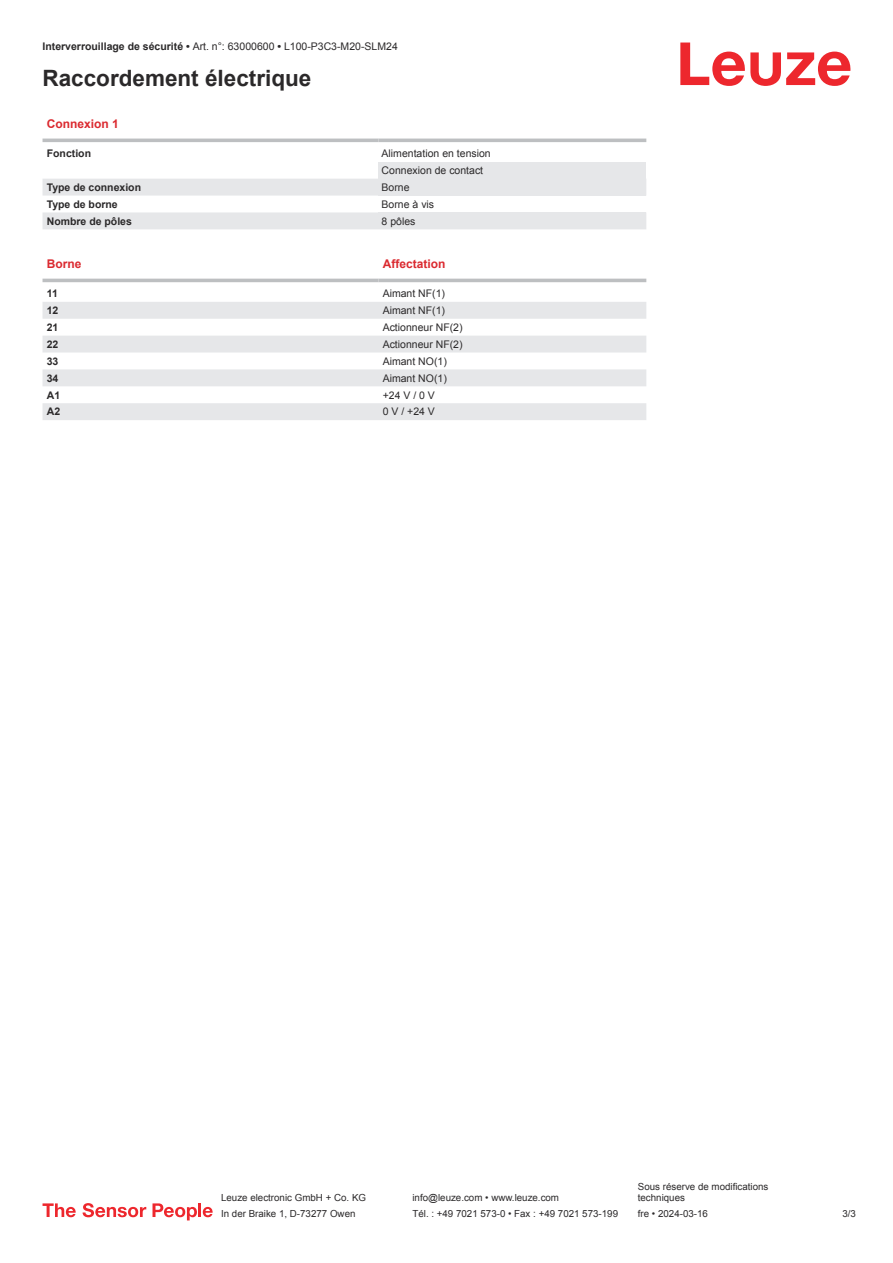
<style>
.page{position:relative;width:893px;height:1263px;background:#fff}
.page>*{position:absolute;margin:0;border:0;box-sizing:border-box;transform-origin:0 0}
.t1{font:700 22.5px "Arial";color:#2b292a}
.t2{font:700 12px "Arial";color:#db2a30}
.t3{font:10.5px/17px "Arial";color:#2b292a}
.t4{font:700 10.5px "Arial";color:#2b292a}
.t5{font:9.75px/11.7px "Arial";color:#2b292a}
.s1{font-weight:700}
</style>
<div class="page">
<svg style="left:680px;top:43px;width:170px;height:43px"></svg>
<svg style="left:43px;top:138px;width:603px;height:1px"></svg>
<svg style="left:43px;top:179px;width:335px;height:50px"></svg>
<hr style="left:43px;top:139px;width:335px;height:3px;background:#bdbfc1">
<hr style="left:378px;top:139px;width:268px;height:3px;background:#bdbfc1">
<div style="left:378px;top:162px;width:268px;height:17px;background:#e6e7e9"></div>
<div style="left:378px;top:179px;width:268px;height:17px;background:#e6e7e9"></div>
<div style="left:378px;top:212px;width:268px;height:17px;background:#e6e7e9"></div>
<svg style="left:43px;top:278px;width:603px;height:5px"></svg>
<svg style="left:43px;top:302px;width:603px;height:118px;fill:#e6e7e9"></svg>
<hr style="left:43px;top:279px;width:335px;height:3px;background:#bdbfc1">
<hr style="left:378px;top:279px;width:268px;height:3px;background:#bdbfc1">
<svg style="left:43px;top:1203px;width:33px;height:14px"></svg>
<svg style="left:83px;top:1203px;width:63px;height:14px"></svg>
<svg style="left:153px;top:1203px;width:44px;height:17px"></svg>
<hr style="left:198px;top:1203px;width:3px;height:14px;background:#ed272d">
<svg style="left:203px;top:1207px;width:10px;height:10px"></svg>
<p class="t3" style="left:43px;top:39px;width:357px"><span class="s1">Interverrouillage de sécurité •</span> Art. n°: 63000600 <span class="s1">•</span> L100-P3C3-M20-SLM24</p>
<h1 class="t1" style="left:43px;top:70px;width:270px">Raccordement électrique</h1>
<p class="t2" style="left:47px;top:119px;width:74px">Connexion 1</p>
<p class="t4" style="left:47px;top:149px;width:46px">Fonction</p>
<p class="t3" style="left:382px;top:146px;width:111px">Alimentation en tension<br>Connexion de contact</p>
<p class="t4" style="left:47px;top:183px;width:96px">Type de connexion</p>
<p class="t3" style="left:382px;top:180px;width:30px">Borne</p>
<p class="t4" style="left:47px;top:200px;width:72px">Type de borne</p>
<p class="t3" style="left:382px;top:197px;width:54px">Borne à vis</p>
<p class="t4" style="left:47px;top:217px;width:87px">Nombre de pôles</p>
<p class="t3" style="left:382px;top:213px;width:35px">8 pôles</p>
<p class="t2" style="left:47px;top:259px;width:36px">Borne</p>
<p class="t2" style="left:383px;top:259px;width:64px">Affectation</p>
<p class="t4" style="left:47px;top:289px;width:13px">11</p>
<p class="t3" style="left:383px;top:286px;width:64px">Aimant NF(1)</p>
<p class="t4" style="left:47px;top:306px;width:13px">12</p>
<p class="t3" style="left:383px;top:303px;width:64px">Aimant NF(1)</p>
<p class="t4" style="left:47px;top:323px;width:13px">21</p>
<p class="t3" style="left:383px;top:320px;width:81px">Actionneur NF(2)</p>
<p class="t4" style="left:47px;top:340px;width:13px">22</p>
<p class="t3" style="left:383px;top:337px;width:81px">Actionneur NF(2)</p>
<p class="t4" style="left:47px;top:357px;width:13px">33</p>
<p class="t3" style="left:383px;top:353px;width:66px">Aimant NO(1)</p>
<p class="t4" style="left:47px;top:374px;width:13px">34</p>
<p class="t3" style="left:383px;top:370px;width:66px">Aimant NO(1)</p>
<p class="t4" style="left:47px;top:391px;width:15px">A1</p>
<p class="t3" style="left:383px;top:387px;width:54px">+24 V / 0 V</p>
<p class="t4" style="left:47px;top:408px;width:15px">A2</p>
<p class="t3" style="left:383px;top:404px;width:54px">0 V / +24 V</p>
<p class="t5" style="left:221px;top:1193px;width:146px">Leuze electronic GmbH + Co. KG</p>
<p class="t5" style="left:412px;top:1193px;width:148px">info@leuze.com • www.leuze.com</p>
<p class="t5" style="left:638px;top:1181px;width:132px">Sous réserve de modifications techniques</p>
<p class="t5" style="left:221px;top:1209px;width:136px">In der Braike 1, D-73277 Owen</p>
<p class="t5" style="left:412px;top:1209px;width:207px">Tél. : +49 7021 573-0 • Fax : +49 7021 573-199</p>
<p class="t5" style="left:638px;top:1209px;width:72px">fre • 2024-03-16</p>
<p class="t5" style="left:842px;top:1209px;width:15px">3 /3</p>
</div>
